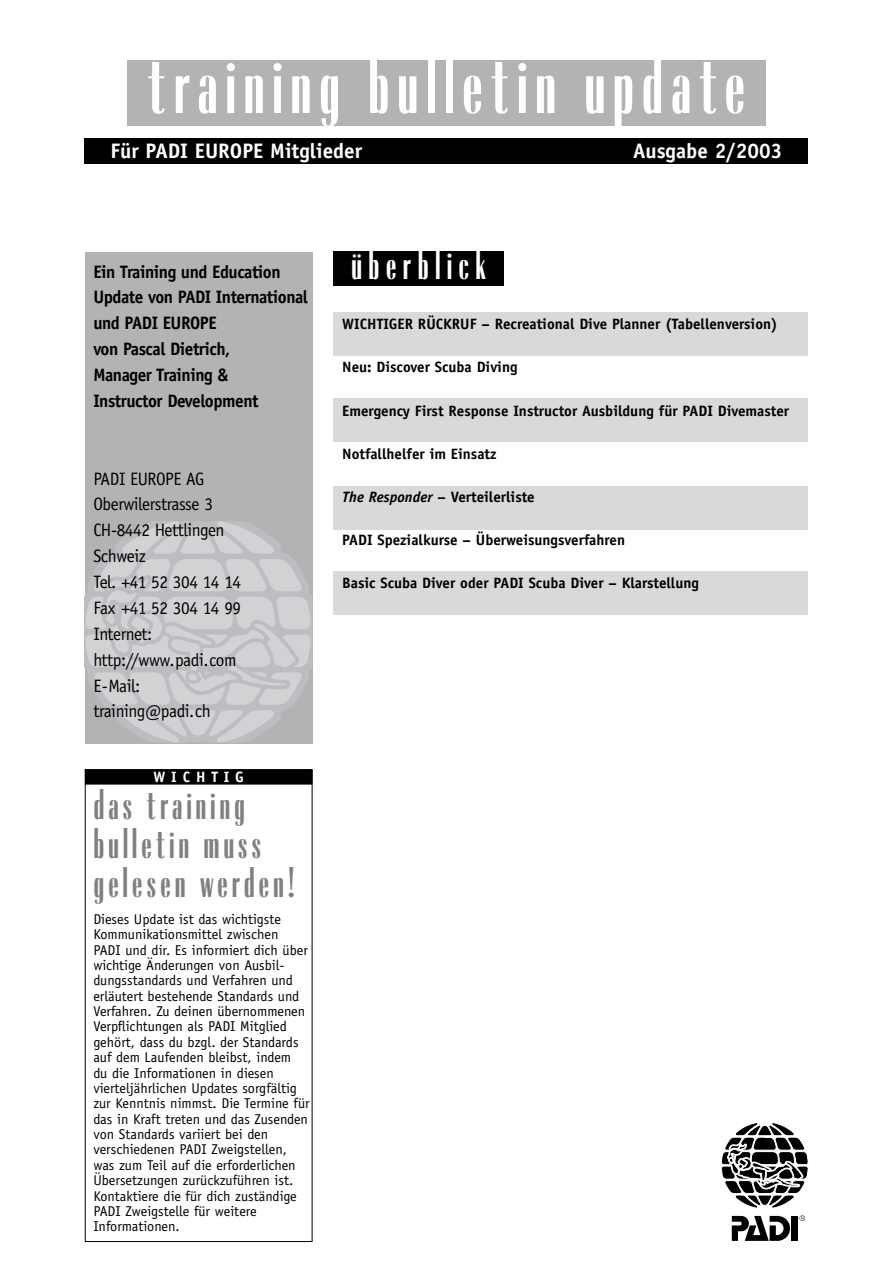
<style>
.page{position:relative;width:893px;height:1263px;background:#fff}
.page>*{position:absolute;margin:0;border:0;box-sizing:border-box;transform-origin:0 0}
.t1{font:76.5px "Radiant X Cond ICG";letter-spacing:.095em;color:#fff}
.t2{font:39px/39px "Radiant X Cond ICG";letter-spacing:.095em;color:#808080}
.t3{font:39px "Radiant X Cond ICG";letter-spacing:.16em;color:#fff}
.t4{font:700 21px "Officina Sans";color:#fff}
.t5{font:18px/25.8px "Officina Sans";letter-spacing:-.025em;color:#000;scale:.96 1}
.t6{font:700 18px/25.8px "Officina Sans";letter-spacing:-.03em;color:#000;scale:.96 1}
.t7{font:700 15px "Officina Sans";color:#000}
.t8{font:700 15px "Officina Sans";letter-spacing:.39em;color:#fff}
.t9{font:14.25px/15.5px "Officina Sans";color:#000}
.s1{font-style:italic}
</style>
<div class="page">
<div style="left:85px;top:769px;width:227px;height:473px;border:1px solid #000"></div>
<div style="left:334px;top:252px;width:170px;height:34px;background:#000"></div>
<div style="left:127px;top:60px;width:638px;height:66px;background:#b3b3b3"></div>
<div style="left:85px;top:139px;width:723px;height:25px;background:#000"></div>
<div style="left:334px;top:312px;width:474px;height:43px;background:#d9d9d9"></div>
<div style="left:334px;top:398px;width:474px;height:43px;background:#d9d9d9"></div>
<div style="left:334px;top:486px;width:474px;height:43px;background:#d9d9d9"></div>
<div style="left:334px;top:572px;width:474px;height:43px;background:#d9d9d9"></div>
<div style="left:85px;top:770px;width:227px;height:15px;background:#000"></div>
<div style="left:85px;top:252px;width:227px;height:491px;background:#b3b3b3"></div>
<svg style="left:85px;top:521px;width:228px;height:221px"></svg>
<svg style="left:721px;top:1122px;width:88px;height:119px"></svg>
<h1 class="t1" style="left:147px;top:59px;width:599px">training bulletin update</h1>
<h3 class="t4" style="left:110px;top:143px;width:253px">Für PADI EUROPE Mitglieder</h3>
<h3 class="t4" style="left:633px;top:143px;width:151px">Ausgabe 2/2003</h3>
<p class="t6" style="left:93px;top:260px;width:225px">Ein Training und Education<br>Update von PADI International und PADI EUROPE<br>von Pascal Dietrich,<br>Manager Training &amp;<br>Instructor Development</p>
<p class="t5" style="left:93px;top:467px;width:155px">PADI EUROPE AG<br>Oberwilerstrasse 3<br>CH-8442 Hettlingen<br>Schweiz<br>Tel. +41 52 304 14 14<br>Fax +41 52 304 14 99<br>Internet: http://www.padi.com<br>E-Mail: training@padi.ch</p>
<p class="t8" style="left:153px;top:771px;width:92px">WICHTIG</p>
<h2 class="t2" style="left:93px;top:790px;width:203px">das training bulletin muss gelesen werden!</h2>
<p class="t9" style="left:93px;top:912px;width:218px">Dieses Update ist das wichtigste Kommunikationsmittel zwischen<br>PADI und dir. Es informiert dich über wichtige Änderungen von Ausbil&shy;dungsstandards und Verfahren und erläutert bestehende Standards und Verfahren. Zu deinen übernommenen Verpflichtungen als PADI Mitglied gehört, dass du bzgl. der Standards auf dem Laufenden bleibst, indem<br>du die Informationen in diesen vierteljährlichen Updates sorgfältig zur Kenntnis nimmst. Die Termine für das in Kraft treten und das Zusenden von Standards variiert bei den verschiedenen PADI Zweigstellen, was zum Teil auf die erforderlichen Übersetzungen zurückzuführen ist.<br>Kontaktiere die für dich zuständige PADI Zweigstelle für weitere Informationen.</p>
<h2 class="t3" style="left:351px;top:251px;width:137px">überblick</h2>
<p class="t7" style="left:342px;top:318px;width:437px">WICHTIGER RÜCKRUF – Recreational Dive Planner (Tabellenversion)</p>
<p class="t7" style="left:342px;top:362px;width:177px">Neu: Discover Scuba Diving</p>
<p class="t7" style="left:342px;top:405px;width:448px">Emergency First Response Instructor Ausbildung für PADI Divemaster</p>
<p class="t7" style="left:342px;top:448px;width:156px">Notfallhelfer im Einsatz</p>
<p class="t7" style="left:342px;top:491px;width:194px"><span class="s1">The Responder</span> – Verteilerliste</p>
<p class="t7" style="left:342px;top:534px;width:284px">PADI Spezialkurse – Überweisungsverfahren</p>
<p class="t7" style="left:342px;top:577px;width:358px">Basic Scuba Diver oder PADI Scuba Diver – Klarstellung</p>
</div>
